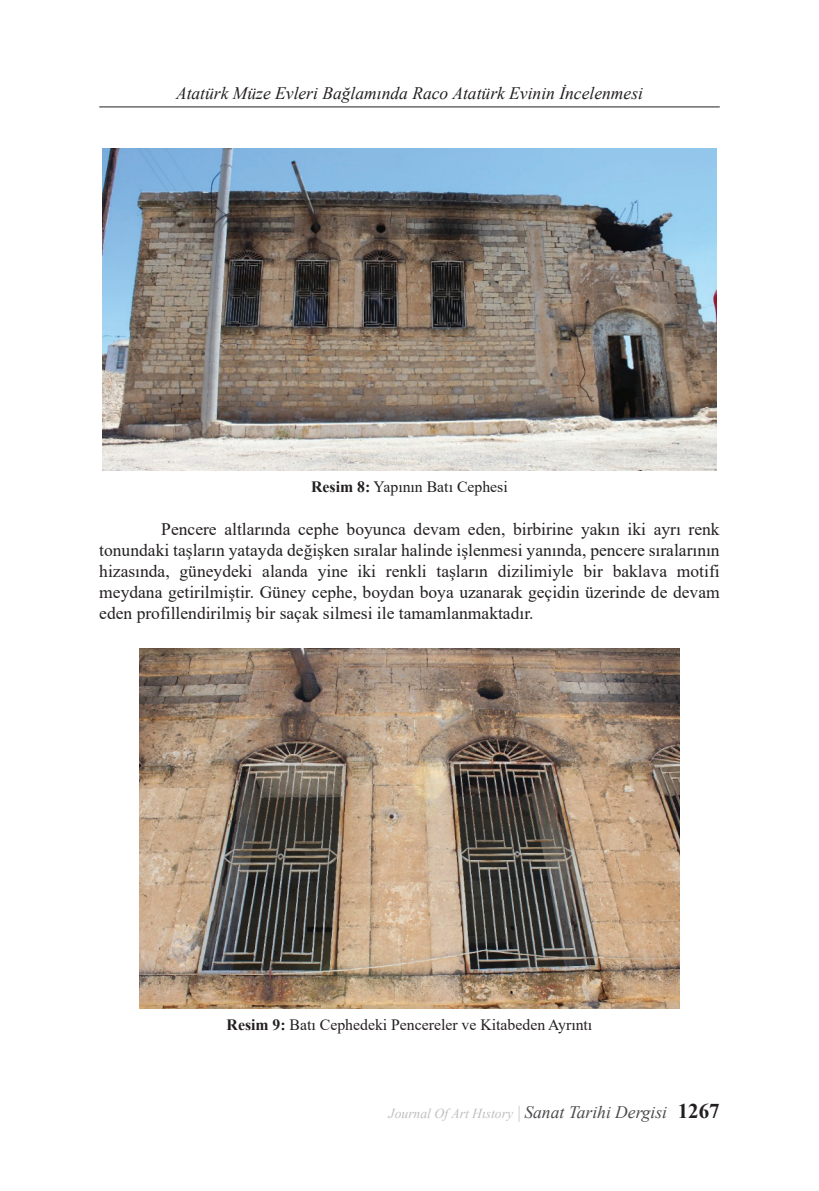
<style>
.page{position:relative;width:819px;height:1191px;background:#fff}
.page>*{position:absolute;margin:0;border:0;box-sizing:border-box;transform-origin:0 0}
.t1{font:17.5px/21px "Times New Roman";color:#231f20;text-align:justify}
.t2{font:italic 17.5px "Times New Roman";color:#231f20}
.t3{font:15.75px "Times New Roman";color:#231f20}
.t4{font:italic 13.65px "Times New Roman";color:#c0bfbf}
.s1{font-weight:700}
.s2{font-style:normal;font-size:17.5px}
.s3{font-size:17.5px;color:#494a4c}
.s4{font-weight:700;font-style:normal;font-size:21px;color:#231f20}
</style>
<div class="page">
<hr style="left:99px;top:107px;width:620px;height:1px;background:#231f20">
<img style="left:102px;top:149px;width:614px;height:322px">
<img style="left:139px;top:649px;width:540px;height:360px">
<p class="t2" style="left:176px;top:81px;width:468px">Atatürk Müze Evleri Bağlamında Raco Atatürk Evinin İncelenmesi</p>
<p class="t3" style="left:311px;top:475px;width:198px"><span class="s1">Resim 8:</span> Yapının Batı Cephesi</p>
<p class="t1" style="left:99px;top:518px;width:622px;text-indent:62px">Pencere altlarında cephe boyunca devam eden, birbirine yakın iki ayrı renk tonundaki taşların yatayda değişken sıralar halinde işlenmesi yanında, pencere sıralarının hizasında, güneydeki alanda yine iki renkli taşların dizilimiyle bir baklava motifi meydana getirilmiştir. Güney cephe, boydan boya uzanarak geçidin üzerinde de devam eden profillendirilmiş bir saçak silmesi ile tamamlanmaktadır.</p>
<p class="t3" style="left:227px;top:1013px;width:367px"><span class="s1">Resim 9:</span> Batı Cephedeki Pencereler ve Kitabeden Ayrıntı</p>
<p class="t4" style="left:388px;top:1104px;width:332px">Journal Of Art Hıstory <span class="s2">|</span> <span class="s3">Sanat Tarihi Dergisi</span> <span class="s4">1267</span></p>
</div>
